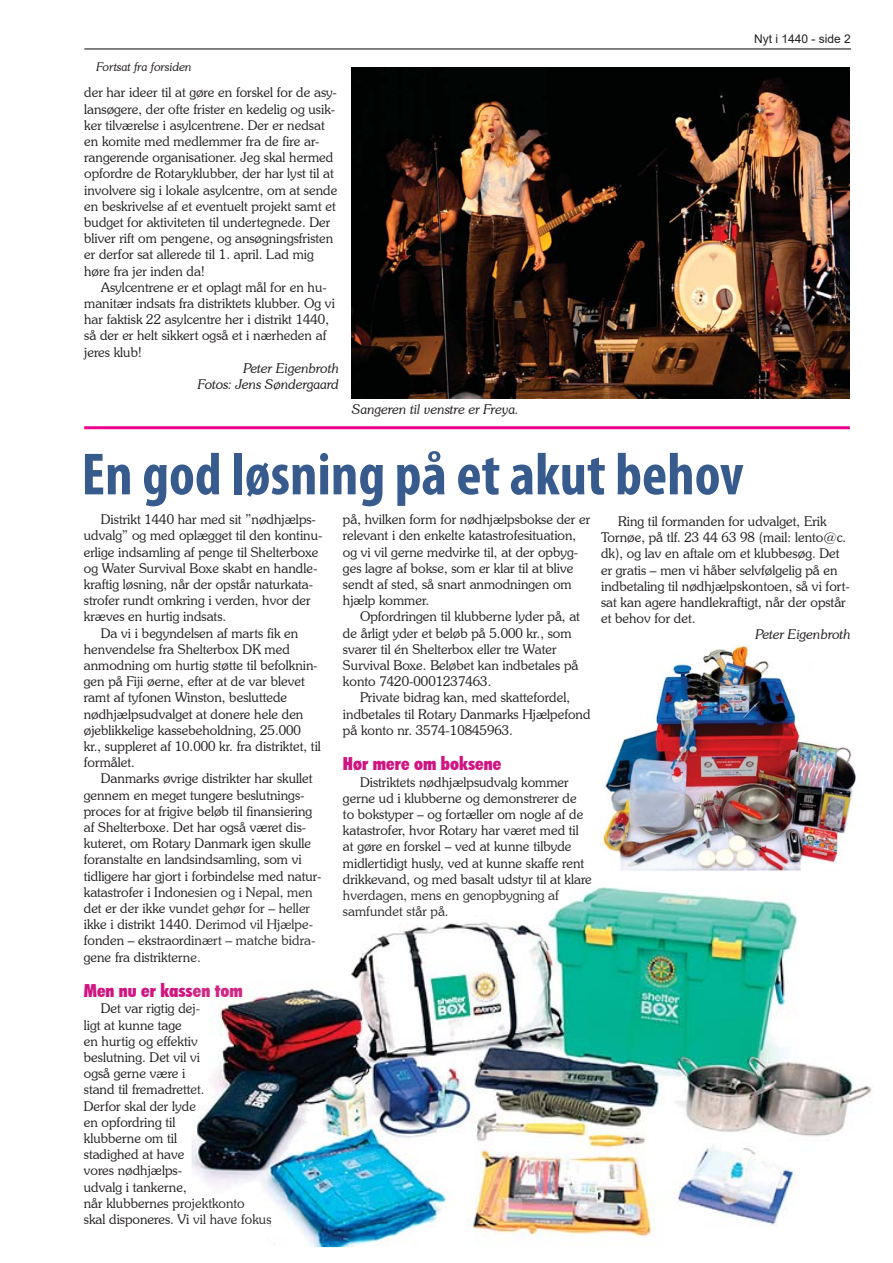
<style>
.page{position:relative;width:893px;height:1263px;background:#fff}
.page>*{position:absolute;margin:0;border:0;box-sizing:border-box;transform-origin:0 0}
.t1{font:700 condensed 60px "Myriad Pro";color:#385b8d}
.t2{font:900 condensed 18px "Futura BT";color:#d01481}
.t3{font:300 13.5px/16.2px "Souvenir IT Cby BT";color:#231f20}
.t4{font:300 13.5px/16.2px "Souvenir IT Cby BT";color:#2e2c2d}
.t5{font:italic 300 13.5px/16.2px "Souvenir IT Cby BT";color:#231f20;text-align:right}
.t6{font:italic 300 12px "Souvenir IT Cby BT";color:#231f20}
.t7{font:12px "Arial";color:#231f20}
.s1{color:#2e2c2d}
.s2{color:#231f20}
.s3{color:#d12885}
</style>
<div class="page">
<hr style="left:84px;top:48px;width:766px;height:2px;background:#231f20">
<img style="left:352px;top:67px;width:497px;height:332px">
<hr style="left:84px;top:426px;width:765px;height:3px;background:#ec008c">
<img style="left:600px;top:643px;width:256px;height:228px">
<img style="left:192px;top:887px;width:681px;height:360px">
<img style="left:192px;top:887px;width:120px;height:12px">
<img style="left:192px;top:903px;width:118px;height:13px">
<img style="left:192px;top:919px;width:116px;height:13px">
<img style="left:192px;top:935px;width:119px;height:10px">
<svg style="left:192px;top:952px;width:7px;height:12px"></svg>
<img style="left:192px;top:983px;width:50px;height:14px">
<svg style="left:192px;top:1003px;width:8px;height:13px"></svg>
<svg style="left:192px;top:1036px;width:8px;height:29px"></svg>
<svg style="left:192px;top:1084px;width:13px;height:11px"></svg>
<svg style="left:192px;top:1101px;width:4px;height:12px"></svg>
<img style="left:192px;top:1198px;width:53px;height:12px">
<img style="left:192px;top:1214px;width:79px;height:13px">
<img style="left:343px;top:890px;width:216px;height:13px">
<img style="left:343px;top:906px;width:104px;height:13px">
<p class="t6" style="left:97px;top:60px;width:96px">Fortsat fra forsiden</p>
<p class="t3" style="left:84px;top:84px;width:255px">der har ideer til at gøre en forskel for de asy&shy;lansøgere, der ofte frister en kedelig og usik&shy;ker tilværelse i asylcentrene. Der er nedsat en komite med medlemmer fra de fire ar&shy;rangerende organisationer. Jeg skal hermed opfordre de Rotaryklubber, der har lyst til at involvere sig i lokale asylcentre, om at sende en beskrivelse af et eventuelt projekt samt et budget for aktiviteten til undertegnede. Der bliver rift om pengene, og ansøgningsfristen er derfor sat allerede til 1. april. Lad mig høre fra jer inden da!</p>
<p class="t3" style="left:84px;top:279px;width:252px;text-indent:17px">Asylcentrene er et oplagt mål for en hu&shy;manitær indsats fra distriktets klubber. Og vi har faktisk 22 asylcentre her i distrikt 1440, så der er helt sikkert også et i nærheden af jeres klub!</p>
<p class="t5" style="left:198px;top:360px;width:142px">Peter Eigenbroth<br>Fotos: Jens Søndergaard</p>
<p class="t5" style="left:352px;top:401px;width:168px">Sangeren til venstre er Freya.</p>
<p class="t7" style="left:754px;top:32px;width:98px">Nyt i 1440 - side 2</p>
<h1 class="t1" style="left:81px;top:451px;width:663px">En god løsning på et akut behov</h1>
<p class="t3" style="left:343px;top:511px;width:249px">på, hvilken form for nødhjælpsbokse der er relevant i den enkelte katastrofesituation, og vi vil gerne medvirke til, at der opbyg&shy;ges lagre af bokse, som er klar til at blive sendt af sted, så snart anmodningen om hjælp kommer.</p>
<p class="t3" style="left:343px;top:608px;width:238px;text-indent:17px">Opfordringen til klubberne lyder på, at de årligt yder et beløb på 5.000 kr., som svarer til én Shelterbox eller tre Water Survival Boxe. Beløbet kan indbetales på konto 7420-0001237463.</p>
<p class="t3" style="left:343px;top:689px;width:249px;text-indent:17px">Private bidrag kan, med skattefordel, indbetales til Rotary Danmarks Hjælpefond på konto nr. 3574-10845963.</p>
<h2 class="t2" style="left:343px;top:753px;width:160px">Hør mere om boksene</h2>
<p class="t3" style="left:343px;top:774px;width:250px;text-indent:17px">Distriktets nødhjælpsudvalg kommer gerne ud i klubberne og demonstrerer de<br>to bokstyper – og fortæller om nogle af de katastrofer, hvor Rotary har været med til at gøre en forskel – ved at kunne tilbyde midlertidigt husly, ved at kunne skaffe rent drikkevand, og med basalt udstyr til at klare</p>
<p class="t3" style="left:101px;top:511px;width:217px">Distrikt 1440 har med sit ”nødhjælps-</p>
<p class="t3" style="left:84px;top:527px;width:240px">udvalg” og med oplægget til den kontinu-</p>
<p class="t3" style="left:84px;top:543px;width:236px">erlige indsamling af penge til Shelterboxe</p>
<p class="t3" style="left:84px;top:560px;width:235px">og Water Survival Boxe skabt en handle-</p>
<p class="t3" style="left:84px;top:576px;width:231px">kraftig løsning, når der opstår naturkata-</p>
<p class="t3" style="left:84px;top:592px;width:228px">strofer rundt omkring i verden, hvor der</p>
<p class="t3" style="left:84px;top:608px;width:144px">kræves en hurtig indsats.</p>
<p class="t3" style="left:101px;top:624px;width:199px">Da vi i begyndelsen af marts fik en</p>
<p class="t3" style="left:84px;top:641px;width:207px">henvendelse fra Shelterbox DK med</p>
<p class="t3" style="left:84px;top:657px;width:235px">anmodning om hurtig støtte til befolknin-</p>
<p class="t3" style="left:84px;top:673px;width:222px">gen på Fiji øerne, efter at de var blevet</p>
<p class="t3" style="left:84px;top:689px;width:205px">ramt af tyfonen Winston, besluttede</p>
<p class="t3" style="left:84px;top:705px;width:221px">nød hjælps ud valget at donere hele den</p>
<p class="t3" style="left:84px;top:722px;width:219px">øjeblikkelige kassebeholdning, 25.000</p>
<p class="t3" style="left:84px;top:738px;width:238px">kr., suppleret af 10.000 kr. fra distriktet, til</p>
<p class="t3" style="left:84px;top:754px;width:53px">formålet.</p>
<p class="t3" style="left:101px;top:770px;width:213px">Danmarks øvrige distrikter har skullet</p>
<p class="t3" style="left:84px;top:786px;width:222px">gennem en meget tungere beslutnings-</p>
<p class="t3" style="left:84px;top:803px;width:230px">pro ces for at frigive beløb til finansiering</p>
<p class="t3" style="left:84px;top:819px;width:224px">af Shelterboxe. Det har også været dis-</p>
<p class="t3" style="left:84px;top:835px;width:229px">kuteret, om Rotary Danmark igen skulle</p>
<p class="t3" style="left:84px;top:851px;width:219px">foranstalte en landsindsamling, som vi</p>
<p class="t3" style="left:84px;top:867px;width:239px">tidligere har gjort i forbindelse med natur-</p>
<p class="t3" style="left:84px;top:884px;width:230px">katastrofer i Indon<span class="s1">esien og i Nepal, men</span></p>
<p class="t4" style="left:84px;top:900px;width:228px"><span class="s2">det er der ikke vun</span>det gehør for – heller</p>
<p class="t3" style="left:84px;top:916px;width:231px">ikke i distrikt 1440. <span class="s1">Derimod vil Hjælpe-</span></p>
<p class="t4" style="left:84px;top:932px;width:233px"><span class="s2">fonden – ekstraord</span>inært – matche bidra-</p>
<p class="t3" style="left:84px;top:948px;width:118px">gene fra distriktern<span class="s1">e.</span></p>
<h2 class="t2" style="left:84px;top:980px;width:160px">Men nu er kas<span class="s3">sen tom</span></h2>
<p class="t3" style="left:84px;top:1000px;width:189px;text-indent:17px">Det var rigtig d<span class="s1">ej-<br></span>ligt at kunne tage<br>en hurtig og effekti<span class="s1">v<br></span>beslutning. Det vil <span class="s1">vi<br></span>også gerne være i<br>stand til fremadrett<span class="s1">et.<br></span>Derfor skal der lyd<span class="s1">e<br></span>en opfordring til<br>klubberne om til<br>stadighed at have<br>vores nødhjælps-<br>udvalg i tankerne,<br>når klubbernes pro<span class="s1">jektkonto<br></span>skal disponeres. Vi <span class="s1">vil have fokus</span></p>
<p class="t3" style="left:601px;top:513px;width:250px;text-indent:17px">Ring til formanden for udvalget, Erik Tornøe, på tlf. 23 44 63 98 (mail: lento@c. dk), og lav en aftale om et klubbesøg. Det er gratis – men vi håber selvfølgelig på en indbetaling til nødhjælpskontoen, så vi fort&shy;sat kan agere handlekraftigt, når der opstår et behov for det.</p>
<p class="t5" style="left:755px;top:626px;width:97px">Peter Eigenbroth</p>
<p class="t4" style="left:343px;top:887px;width:217px">hverdagen, mens en genopbygning af samfundet står på.</p>
</div>
